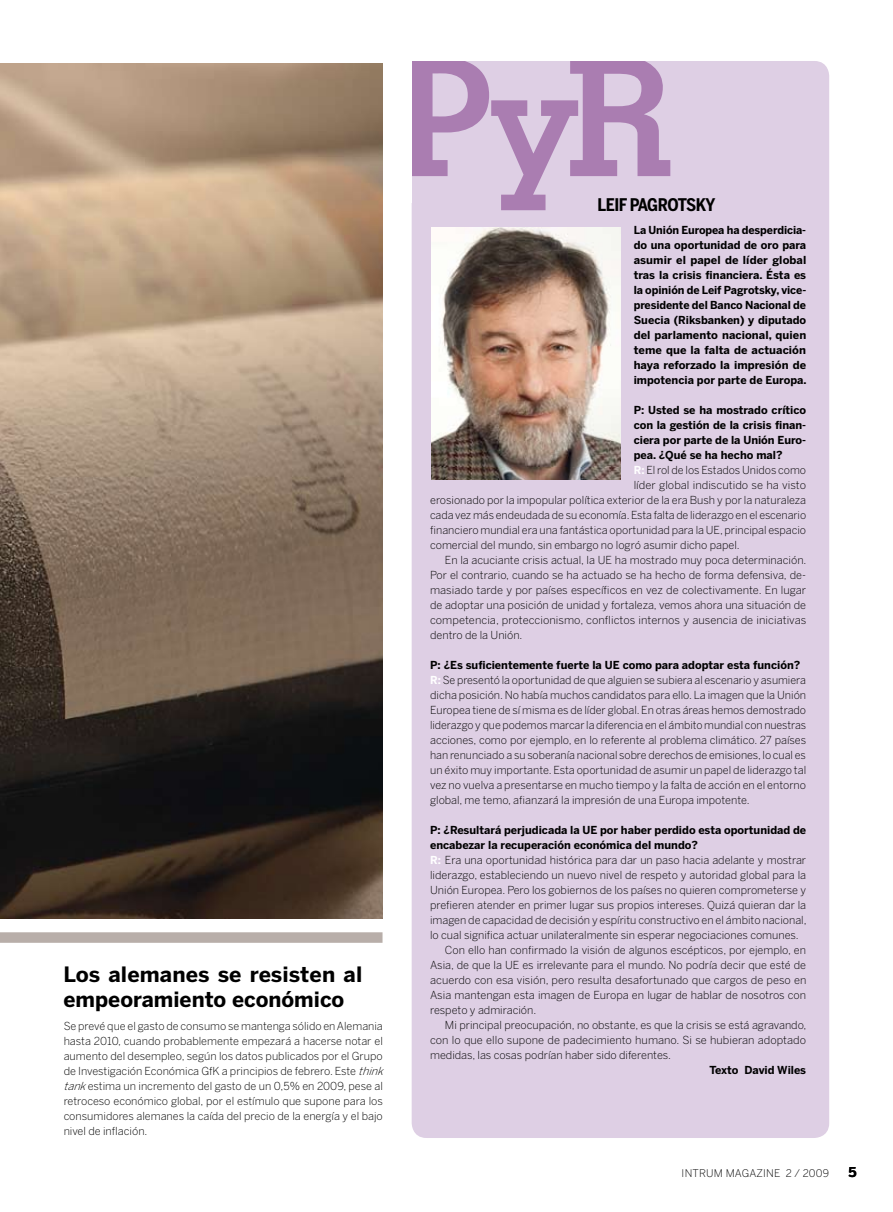
<style>
.page{position:relative;width:893px;height:1212px;background:#fff}
.page>*{position:absolute;margin:0;border:0;box-sizing:border-box;transform-origin:0 0}
.t1{font:700 163.95px "Memphis";color:#aa7db1}
.t2{font:700 21px/25.2px "Benton Sans";color:#000}
.t3{font:700 17.25px "Benton Sans Cond";letter-spacing:-.03em;color:#000}
.t4{font:700 13.5px "Benton Sans";color:#000}
.t5{font:300 10.95px/15px "Benton Sans";color:#000}
.t6{font:700 10.95px/15px "Benton Sans";color:#000;text-align:justify}
.t7{font:300 10.5px "Benton Sans";letter-spacing:.02em;color:#000}
.s1{font-style:italic}
.s2{font-weight:700;color:#fff}
.s3{font-weight:700}
</style>
<div class="page">
<div style="left:412px;top:61px;width:417px;height:1077px;background:#decfe4;border-radius:15px"></div>
<img style="left:0;top:64px;width:382px;height:854px">
<div style="left:0;top:932px;width:382px;height:11px;background:#b8aea9"></div>
<img style="left:432px;top:227px;width:189px;height:252px">
<h2 class="t2" style="left:63px;top:962px;width:300px">Los alemanes se resisten al empeoramiento económico</h2>
<p class="t5" style="left:64px;top:1019px;width:325px">Se prevé que el gasto de consumo se mantenga sólido en Alemania hasta 2010, cuando probablemente empezará a hacerse notar el aumento del desempleo, según los datos publicados por el Grupo de I nvestigación Económica GfK a principios de febrero. Este <span class="s1">think tank</span>estima un incremento del gasto de un 0,5% en 2009, pese al retroceso económico global, por el estímulo que supone para los consumidores alemanes la caída del precio de la energía y el bajo nivel de inflación.</p>
<h1 class="t1" style="left:394px;top:15px;width:283px">PyR</h1>
<p class="t6" style="left:634px;top:223px;width:174px">La Unión Europea ha desperdicia&shy;do una oportunidad de oro para asumir el papel de líder global tras la crisis financiera. Ésta es la opinión de Leif Pagrotsky, vice&shy;presidente del Banco Nacional de Suecia (Riksbanken) y diputado del parlamento nacional, quien teme que la falta de actuación haya reforzado la impresión de impotencia por parte de Europa.</p>
<p class="t6" style="left:634px;top:403px;width:174px">P: Usted se ha mostrado crítico</p>
<p class="t6" style="left:634px;top:418px;width:174px">con la gestión de la crisis finan-</p>
<p class="t6" style="left:634px;top:433px;width:174px">ciera por parte de la Unión Euro-</p>
<p class="t6" style="left:634px;top:448px;width:150px">pea. ¿Qué se ha hecho mal?</p>
<p class="t5" style="left:634px;top:463px;width:174px"><span class="s2">R:</span> El rol de los Estados U nidos como</p>
<p class="t5" style="left:634px;top:478px;width:174px">líder global indiscutido se ha visto</p>
<p class="t5" style="left:430px;top:493px;width:378px">erosionado por la impopular política exterior de la era Bush y por la naturaleza</p>
<p class="t5" style="left:430px;top:508px;width:378px">cada vez más endeudada de su economía. Esta falta de liderazgo en el escenario</p>
<p class="t5" style="left:430px;top:523px;width:378px">financiero mundial era una fantástica oportunidad para la UE, principal espacio</p>
<p class="t5" style="left:430px;top:538px;width:311px">comercial del mundo, sin embargo no logró asumir dicho papel.</p>
<p class="t5" style="left:445px;top:553px;width:363px">En la acuciante crisis actual, la UE ha mostrado muy poca determinación.</p>
<p class="t5" style="left:430px;top:568px;width:377px">Por el contrario, cuando se ha actuado se ha hecho de forma defensiva, de-</p>
<p class="t5" style="left:430px;top:583px;width:377px">masiado tarde y por países específicos en vez de colectivamente. En lugar</p>
<p class="t5" style="left:430px;top:598px;width:377px">de adoptar una posición de unidad y fortaleza, vemos ahora una situación de</p>
<p class="t5" style="left:430px;top:613px;width:378px">competencia, proteccionismo, conflictos internos y ausencia de iniciativas</p>
<p class="t5" style="left:430px;top:628px;width:94px">dentro de la U nión.</p>
<p class="t5" style="left:430px;top:658px;width:378px"><span class="s3">P: ¿Es suficientemente fuerte la UE como para adoptar esta función?<br></span><span class="s2">R:</span> Se presentó la oportunidad de que alguien se subiera al escenario y asumiera dicha posición. No había muchos candidatos para ello. La imagen que la U nión Europea tiene de sí misma es de líder global. En otras áreas hemos demostrado liderazgo y que podemos marcar la diferencia en el ámbito mundial con nuestras acciones, como por ejemplo, en lo referente al problema climático. 27 países han renunciado a su soberanía nacional sobre derechos de emisiones, lo cual es un éxito muy importante. Esta oportunidad de asumir un papel de liderazgo tal vez no vuelva a presentarse en mucho tiempo y la falta de acción en el entorno global, me temo, afianzará la impresión de una Europa impotente.</p>
<p class="t6" style="left:430px;top:823px;width:378px">P: ¿Resultará perjudicada la UE por haber perdido esta oportunidad de</p>
<p class="t6" style="left:430px;top:838px;width:269px">encabezar la recuperación económica del mundo?</p>
<p class="t5" style="left:430px;top:853px;width:378px"><span class="s2">R:</span> Era una oportunidad histórica para dar un paso hacia adelante y mostrar</p>
<p class="t5" style="left:430px;top:868px;width:377px">liderazgo, estableciendo un nuevo nivel de respeto y autoridad global para la</p>
<p class="t5" style="left:430px;top:883px;width:377px">U nión Europea. Pero los gobiernos de los países no quieren comprometerse y</p>
<p class="t5" style="left:430px;top:898px;width:378px">prefieren atender en primer lugar sus propios intereses. Quizá quieran dar la</p>
<p class="t5" style="left:430px;top:913px;width:378px">imagen de capacidad de decisión y espíritu constructivo en el ámbito nacional,</p>
<p class="t5" style="left:430px;top:928px;width:370px">lo cual significa actuar unilateralmente sin esperar negociaciones comunes.</p>
<p class="t5" style="left:445px;top:943px;width:363px">Con ello han confirmado la visión de algunos escépticos, por ejemplo, en</p>
<p class="t5" style="left:430px;top:958px;width:378px">Asia, de que la UE es irrelevante para el mundo. N o podría decir que esté de</p>
<p class="t5" style="left:430px;top:973px;width:378px">acuerdo con esa visión, pero resulta desafortunado que cargos de peso en</p>
<p class="t5" style="left:430px;top:988px;width:378px">Asia mantengan esta imagen de Europa en lugar de hablar de nosotros con</p>
<p class="t5" style="left:430px;top:1003px;width:108px">respeto y admiración.</p>
<p class="t5" style="left:445px;top:1018px;width:363px">M i principal preocupación, no obstante, es que la crisis se está agravando,</p>
<p class="t5" style="left:430px;top:1033px;width:377px">con lo que ello supone de padecimiento humano. Si se hubieran adoptado</p>
<p class="t5" style="left:430px;top:1048px;width:242px">medidas, las cosas podrían haber sido diferentes.</p>
<p class="t6" style="left:709px;top:1063px;width:98px">Texto David Wiles</p>
<h3 class="t3" style="left:597px;top:195px;width:119px">LEIF PAGROTSKY</h3>
<p class="t7" style="left:682px;top:1167px;width:149px">intrum magazine 2 / 2009</p>
<p class="t4" style="left:848px;top:1164px;width:10px">5</p>
</div>
